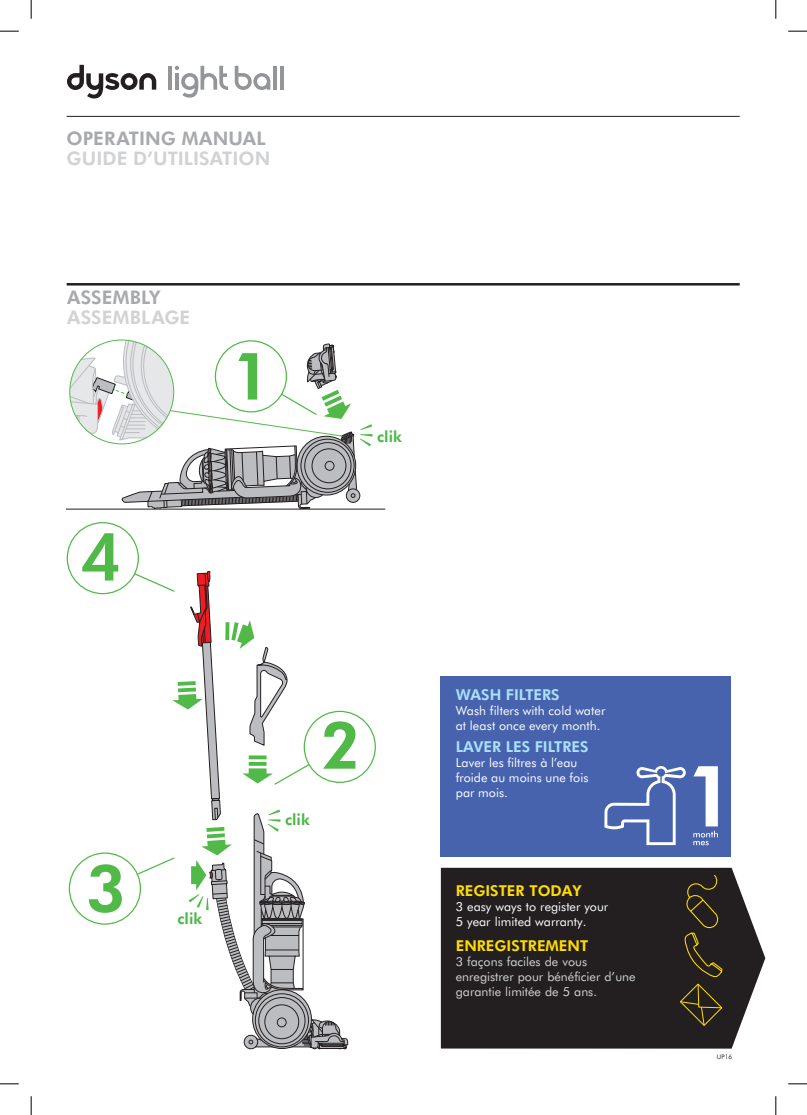
<style>
.page{position:relative;width:807px;height:1115px;background:#fff}
.page>*{position:absolute;margin:0;border:0;box-sizing:border-box;transform-origin:0 0}
.t1{font:800 18.75px "Futura BT";letter-spacing:.005em;color:#d1d2d4}
.t2{font:800 18.75px "Futura BT";letter-spacing:.01em;color:#a8a9ad}
.t3{font:800 15.5px "Futura BT";color:#4cb848}
.t4{font:800 15px "Futura BT";color:#ffdc01}
.t5{font:800 15px "Futura BT";color:#aae0f9}
.t6{font:12.5px/15px "Futura BT";color:#fff}
.t7{font:12.5px/15px "Futura BT";color:#d1d2d4}
.t8{font:6.25px "Futura BT";color:#231f20}
</style>
<div class="page">
<div style="left:441px;top:868px;width:324px;height:180px;background:#231f20"></div>
<hr style="left:67px;top:283px;width:672px;height:2px;background:#231f20">
<hr style="left:67px;top:116px;width:672px;height:1px;background:#231f20">
<hr style="left:66px;top:509px;width:319px;height:1px;background:#231f20">
<svg style="left:82px;top:533px;width:273px;height:516px"></svg>
<svg style="left:70px;top:339px;width:302px;height:171px"></svg>
<div style="left:441px;top:676px;width:290px;height:181px;background:#4863ae"></div>
<svg style="left:693px;top:766px;width:24px;height:79px"></svg>
<svg style="left:604px;top:766px;width:81px;height:79px"></svg>
<svg style="left:67px;top:65px;width:89px;height:34px"></svg>
<hr style="left:273px;top:66px;width:4px;height:24px;background:#939598">
<svg style="left:280px;top:66px;width:3px;height:24px"></svg>
<svg style="left:235px;top:66px;width:35px;height:24px"></svg>
<hr style="left:168px;top:66px;width:4px;height:24px;background:#939598">
<svg style="left:175px;top:66px;width:53px;height:32px"></svg>
<svg style="left:678px;top:874px;width:45px;height:153px;background:#332d1d"></svg>
<svg style="left:0;top:30px;width:19px;height:2px"></svg>
<svg style="left:788px;top:30px;width:18px;height:2px"></svg>
<svg style="left:0;top:1083px;width:19px;height:1px"></svg>
<svg style="left:788px;top:1083px;width:18px;height:1px"></svg>
<svg style="left:30px;top:0;width:2px;height:19px"></svg>
<svg style="left:30px;top:1096px;width:2px;height:19px"></svg>
<svg style="left:775px;top:0;width:1px;height:19px"></svg>
<svg style="left:775px;top:1096px;width:1px;height:19px"></svg>
<h1 class="t2" style="left:67px;top:126px;width:200px">OPERATING MANUAL</h1>
<h1 class="t1" style="left:67px;top:146px;width:205px">GUIDE D’UTILISATION</h1>
<h1 class="t2" style="left:67px;top:284px;width:95px">ASSEMBLY</h1>
<h1 class="t1" style="left:67px;top:304px;width:125px">ASSEMBLAGE</h1>
<p class="t3" style="left:377px;top:426px;width:26px">clik</p>
<p class="t3" style="left:177px;top:908px;width:26px">clik</p>
<p class="t3" style="left:285px;top:809px;width:26px">clik</p>
<p class="t5" style="left:455px;top:685px;width:105px">WASH FILTERS</p>
<p class="t6" style="left:455px;top:703px;width:151px">Wash filters with cold water at least once every month.</p>
<p class="t5" style="left:455px;top:737px;width:134px">LAVER LES FILTRES</p>
<p class="t6" style="left:455px;top:755px;width:134px">Laver les filtres à l’eau froide au moins une fois par mois.</p>
<p class="t4" style="left:455px;top:880px;width:127px">REGISTER TODAY</p>
<p class="t6" style="left:455px;top:898px;width:154px">3 easy ways to register your<br>5 year limited warranty.</p>
<p class="t4" style="left:455px;top:935px;width:134px">ENREGISTREMENT</p>
<p class="t7" style="left:455px;top:953px;width:181px">3 façons faciles de vous enregistrer pour bénéficier d’une garantie limitée de 5 ans.</p>
<p class="t8" style="left:716px;top:1053px;width:17px">UP16</p>
</div>
